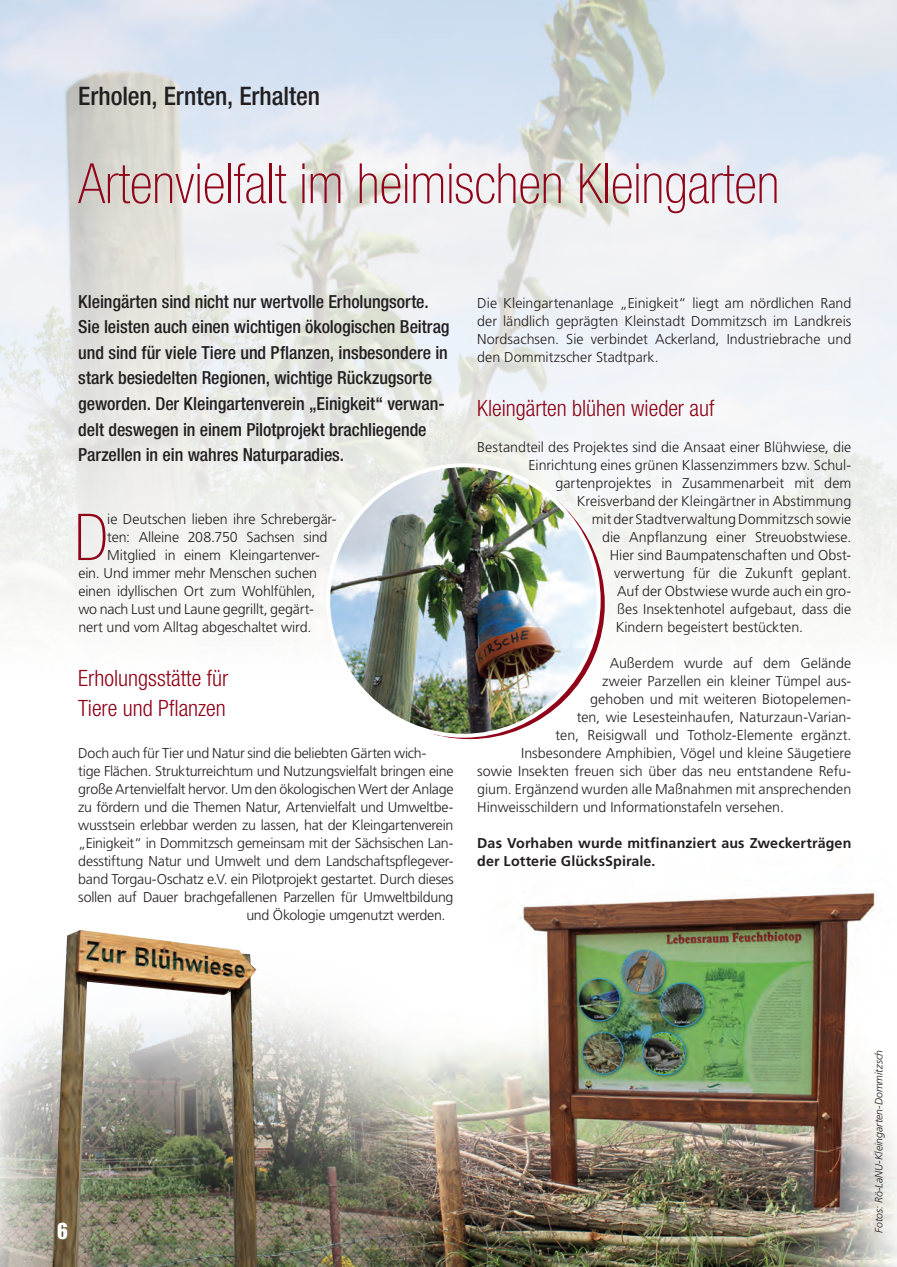
<style>
.page{position:relative;width:897px;height:1267px;background:#fff}
.page>*{position:absolute;margin:0;border:0;box-sizing:border-box;transform-origin:0 0}
.Fließtext__Initial{font:100 condensed 64.65px "Helvetica Neue LT Std";color:#8f0217}
.Headline_37pt{font:100 condensed 55.5px "Helvetica Neue LT Std";color:#8f0217}
.Dachzeile__Standard{font:500 condensed 25.5px "Helvetica Neue LT Std";letter-spacing:-.005em;color:#231f20}
.Zwischenüberschrift{font:300 condensed 22.5px/30px "Helvetica Neue LT Std";color:#8f0217}
.Seitenzahl_gerade{font:22.5px "Impact LT Std";color:#fff}
.Anlauf{font:500 condensed 18px/25.5px "Helvetica Neue LT Std";letter-spacing:-.005em;color:#231f20}
.Fließtext{font:300 14.25px/18px "Frutiger LT Std";letter-spacing:-.005em;color:#231f20;text-align:justify}
.Fließtext__Initial-2{font:300 14.25px "Frutiger LT Std";letter-spacing:-.01em;color:#231f20}
.Fließtext-2{font:700 14.25px/18px "Frutiger LT Std";letter-spacing:.01em;color:#231f20}
.Fotonachweis{font:italic 300 10.5px "Frutiger LT Std";color:#231f20}
</style>
<div class="page">
<img style="left:0;top:0;width:896px;height:740px">
<img style="left:461px;top:890px;width:435px;height:376px">
<svg style="left:334px;top:468px;width:270px;height:271px"></svg>
<img style="left:328px;top:465px;width:270px;height:270px;border-radius:135px">
<img style="left:0;top:930px;width:461px;height:336px">
<p class="Dachzeile__Standard" style="left:78px;top:81px;width:243px">Erholen, Ernten, Erhalten</p>
<p class="Headline_37pt" style="left:78px;top:152px;width:702px">Artenvielfalt im heimischen Kleingarten</p>
<p class="Anlauf" style="left:78px;top:288px;width:372px">Kleingärten sind nicht nur wertvolle Erholungsorte.<br>Sie leisten auch einen wichtigen ökologischen Beitrag und sind für viele Tiere und Pflanzen, insbesondere in stark besiedelten Regionen, wichtige Rückzugsorte geworden. Der Kleingartenverein „Einigkeit“ verwan&shy;delt deswegen in einem Pilotprojekt brachliegende Parzellen in ein wahres Naturparadies.</p>
<p class="Fließtext__Initial" style="left:74px;top:501px;width:35px">D</p>
<p class="Fließtext__Initial-2" style="left:107px;top:511px;width:231px">ie Deutschen lieben ihre Schrebergär-</p>
<p class="Fließtext__Initial-2" style="left:107px;top:529px;width:222px">ten: Alleine 208.750 Sachsen sind</p>
<p class="Fließtext__Initial-2" style="left:107px;top:547px;width:214px">Mitglied in einem Kleingartenver-</p>
<p class="Fließtext__Initial-2" style="left:78px;top:565px;width:240px">ein. Und immer mehr Menschen suchen</p>
<p class="Fließtext__Initial-2" style="left:78px;top:583px;width:239px">einen idyllischen Ort zum Wohlfühlen,</p>
<p class="Fließtext__Initial-2" style="left:78px;top:601px;width:237px">wo nach Lust und Laune gegrillt, gegärt-</p>
<p class="Fließtext__Initial-2" style="left:78px;top:619px;width:235px">nert und vom Alltag abgeschaltet wird.</p>
<p class="Zwischenüberschrift" style="left:78px;top:663px;width:151px">Erholungsstätte für<br>Tiere und Pflanzen</p>
<p class="Fließtext" style="left:78px;top:744px;width:349px">Doch auch für Tier und Natur sind die beliebten Gärten wich-</p>
<p class="Fließtext" style="left:78px;top:762px;width:376px">tige Flächen. Strukturreichtum und Nutzungsvielfalt bringen eine</p>
<p class="Fließtext" style="left:78px;top:780px;width:377px">große Artenvielfalt hervor. Um den ökologischen Wert der Anlage</p>
<p class="Fließtext" style="left:78px;top:798px;width:377px">zu fördern und die Themen Natur, Artenvielfalt und Umweltbe-</p>
<p class="Fließtext" style="left:78px;top:816px;width:376px">wusstsein erlebbar werden zu lassen, hat der Kleingartenverein</p>
<p class="Fließtext" style="left:78px;top:834px;width:377px">„Einigkeit“ in Dommitzsch gemeinsam mit der Sächsischen Lan-</p>
<p class="Fließtext" style="left:78px;top:852px;width:377px">desstiftung Natur und Umwelt und dem Landschaftspflegever-</p>
<p class="Fließtext" style="left:78px;top:870px;width:376px">band Torgau-Oschatz e.V. ein Pilotprojekt gestartet. Durch dieses</p>
<p class="Fließtext" style="left:78px;top:888px;width:376px">sollen auf Dauer brachgefallenen Parzellen für Umweltbildung</p>
<p class="Fließtext" style="left:246px;top:906px;width:201px">und Ökologie umgenutzt werden.</p>
<p class="Fließtext" style="left:477px;top:294px;width:375px">Die Kleingartenanlage „Einigkeit“ liegt am nördlichen Rand der ländlich geprägten Kleinstadt Dommitzsch im Landkreis Nordsachsen. Sie verbindet Ackerland, Industriebrache und den Dommitzscher Stadtpark.</p>
<p class="Zwischenüberschrift" style="left:477px;top:393px;width:239px">Kleingärten blühen wieder auf</p>
<p class="Fließtext" style="left:477px;top:438px;width:375px">Bestandteil des Projektes sind die Ansaat einer Blühwiese, die</p>
<p class="Fließtext" style="left:528px;top:456px;width:324px">Einrichtung eines grünen Klassenzimmers bzw. Schul-</p>
<p class="Fließtext" style="left:555px;top:474px;width:297px">gartenprojektes in Zusammenarbeit mit dem</p>
<p class="Fließtext" style="left:576px;top:492px;width:276px">Kreisverband der Kleingärtner in Abstimmung</p>
<p class="Fließtext" style="left:591px;top:510px;width:261px">mit der Stadtverwaltung Dommitzsch sowie</p>
<p class="Fließtext" style="left:602px;top:528px;width:251px">die Anpflanzung einer Streuobstwiese.</p>
<p class="Fließtext" style="left:609px;top:546px;width:243px">Hier sind Baumpatenschaften und Obst-</p>
<p class="Fließtext" style="left:614px;top:564px;width:238px">verwertung für die Zukunft geplant.</p>
<p class="Fließtext" style="left:617px;top:582px;width:235px">Auf der Obstwiese wurde auch ein gro-</p>
<p class="Fließtext" style="left:617px;top:600px;width:236px">ßes Insektenhotel aufgebaut, dass die</p>
<p class="Fließtext" style="left:615px;top:618px;width:189px">Kindern begeistert bestückten.</p>
<p class="Fließtext" style="left:609px;top:654px;width:243px">Außerdem wurde auf dem Gelände</p>
<p class="Fließtext" style="left:602px;top:672px;width:251px">zweier Parzellen ein kleiner Tümpel aus-</p>
<p class="Fließtext" style="left:590px;top:690px;width:263px">gehoben und mit weiteren Biotopelemen-</p>
<p class="Fließtext" style="left:576px;top:708px;width:276px">ten, wie Lesesteinhaufen, Naturzaun-Varian-</p>
<p class="Fließtext" style="left:555px;top:726px;width:297px">ten, Reisigwall und Totholz-Elemente ergänzt.</p>
<p class="Fließtext" style="left:521px;top:744px;width:332px">Insbesondere Amphibien, Vögel und kleine Säugetiere</p>
<p class="Fließtext" style="left:477px;top:762px;width:375px">sowie Insekten freuen sich über das neu entstandene Refu-</p>
<p class="Fließtext" style="left:477px;top:780px;width:375px">gium. Ergänzend wurden alle Maßnahmen mit ansprechenden</p>
<p class="Fließtext" style="left:477px;top:798px;width:308px">Hinweisschildern und Informationstafeln versehen.</p>
<p class="Fließtext-2" style="left:477px;top:834px;width:375px">Das Vorhaben wurde mitfinanziert aus Zweckerträgen der Lotterie GlücksSpirale.</p>
<p class="Seitenzahl_gerade" style="left:57px;top:1218px;width:12px">6</p>
<p class="Fotonachweis" style="left:872px;top:1232px;width:184px;rotate:-90deg">Fotos: Rö-LaNU-Kleingarten-Dommitzsch</p>
</div>
